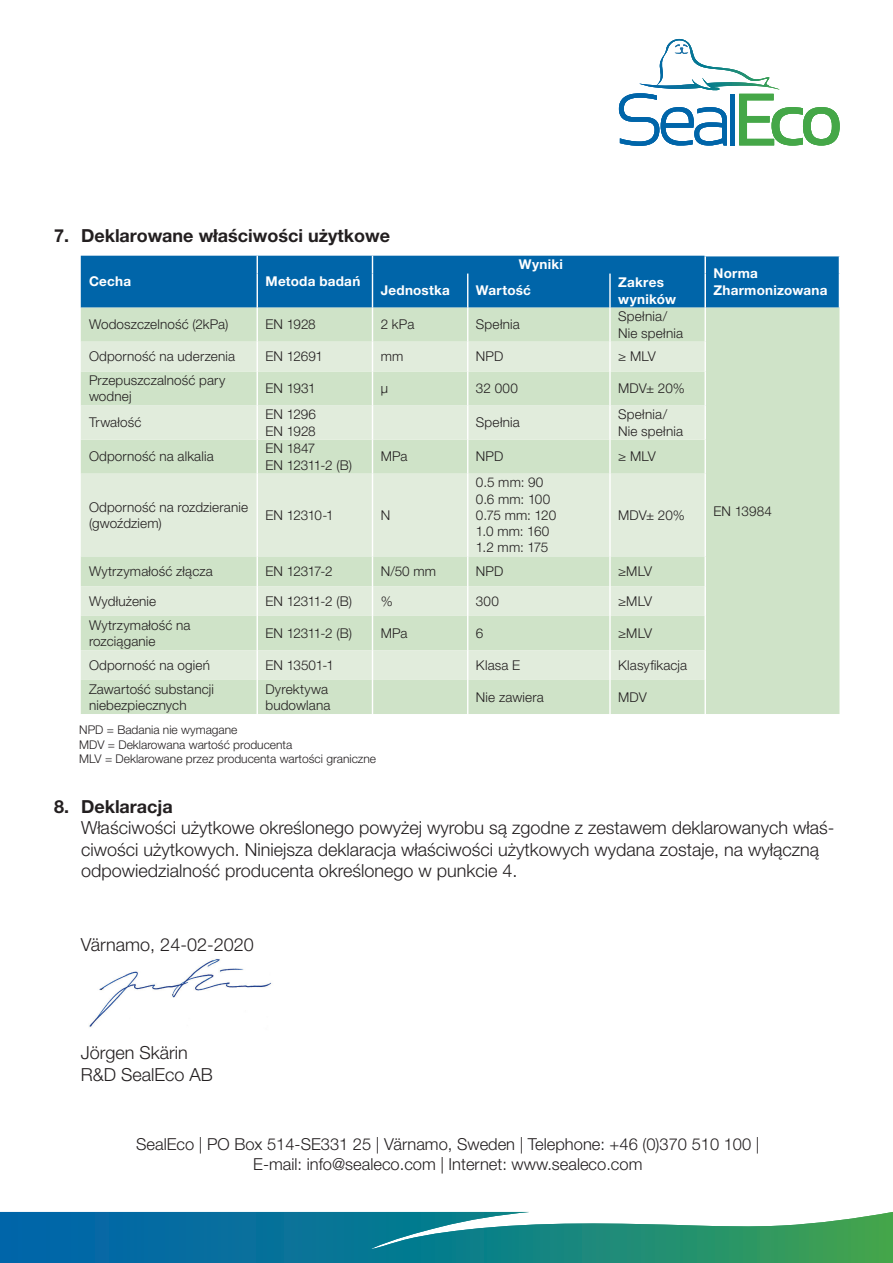
<style>
.page{position:relative;width:893px;height:1263px;background:#fff}
.page>*{position:absolute;margin:0;border:0;box-sizing:border-box;transform-origin:0 0}
.t1{font:300 18px/21.6px "Helvetica Neue LT Pro";color:#231f20}
.t2{font:300 18px "Helvetica Neue LT Std";color:#231f20}
.t3{font:700 18px "Helvetica Neue LT Pro";color:#231f20}
.t4{font:300 16.5px/19.5px "Helvetica Neue LT Std";color:#231f20;text-align:center}
.t5{font:300 13.5px/16.2px "Helvetica Neue LT Pro";letter-spacing:.01em;color:#231f20}
.t6{font:700 13.5px/16.2px "Helvetica Neue LT Pro";letter-spacing:.02em;color:#fff}
.t7{font:300 13.5px/16.2px "Helvetica Neue LT Pro";letter-spacing:-.035em;color:#231f20}
.t8{font:300 12px "Helvetica Neue LT Pro";color:#231f20}
.s1{font-family:"Helvetica Neue LT Std";font-weight:700}
</style>
<div class="page">
<svg style="left:0;top:1212px;width:893px;height:51px;background:#2d8c95"></svg>
<svg style="left:619px;top:39px;width:221px;height:107px"></svg>
<img style="left:89px;top:959px;width:182px;height:68px">
<div style="left:81px;top:308px;width:758px;height:406px;background:#cfe3c8"></div>
<svg style="left:81px;top:342px;width:623px;height:338px;background:#dae8d4"></svg>
<hr style="left:257px;top:308px;width:1px;height:34px;background:#fff">
<hr style="left:372px;top:308px;width:1px;height:34px;background:#fff">
<hr style="left:467px;top:308px;width:1px;height:34px;background:#fff">
<hr style="left:609px;top:308px;width:2px;height:34px;background:#fff">
<hr style="left:704px;top:308px;width:2px;height:34px;background:#fff">
<svg style="left:257px;top:342px;width:1px;height:29px"></svg>
<svg style="left:372px;top:342px;width:1px;height:29px"></svg>
<svg style="left:467px;top:342px;width:1px;height:29px"></svg>
<hr style="left:609px;top:342px;width:2px;height:29px;background:#fff">
<hr style="left:704px;top:342px;width:2px;height:29px;background:#fff">
<hr style="left:257px;top:371px;width:1px;height:34px;background:#fff">
<hr style="left:372px;top:371px;width:1px;height:34px;background:#fff">
<hr style="left:467px;top:371px;width:1px;height:34px;background:#fff">
<hr style="left:609px;top:371px;width:2px;height:34px;background:#fff">
<hr style="left:704px;top:371px;width:2px;height:34px;background:#fff">
<hr style="left:257px;top:405px;width:1px;height:35px;background:#fff">
<hr style="left:372px;top:405px;width:1px;height:35px;background:#fff">
<hr style="left:467px;top:405px;width:1px;height:35px;background:#fff">
<hr style="left:609px;top:405px;width:2px;height:35px;background:#fff">
<hr style="left:704px;top:405px;width:2px;height:35px;background:#fff">
<hr style="left:257px;top:440px;width:1px;height:34px;background:#fff">
<hr style="left:372px;top:440px;width:1px;height:34px;background:#fff">
<hr style="left:467px;top:440px;width:1px;height:34px;background:#fff">
<hr style="left:609px;top:440px;width:2px;height:34px;background:#fff">
<hr style="left:704px;top:440px;width:2px;height:34px;background:#fff">
<hr style="left:257px;top:474px;width:1px;height:82px;background:#fff">
<hr style="left:372px;top:474px;width:1px;height:82px;background:#fff">
<hr style="left:467px;top:474px;width:1px;height:82px;background:#fff">
<hr style="left:609px;top:474px;width:2px;height:82px;background:#fff">
<hr style="left:704px;top:474px;width:2px;height:82px;background:#fff">
<hr style="left:257px;top:556px;width:1px;height:30px;background:#fff">
<hr style="left:372px;top:556px;width:1px;height:30px;background:#fff">
<hr style="left:467px;top:556px;width:1px;height:30px;background:#fff">
<hr style="left:609px;top:556px;width:2px;height:30px;background:#fff">
<hr style="left:704px;top:556px;width:2px;height:30px;background:#fff">
<hr style="left:257px;top:586px;width:1px;height:30px;background:#fff">
<hr style="left:372px;top:586px;width:1px;height:30px;background:#fff">
<hr style="left:467px;top:586px;width:1px;height:30px;background:#fff">
<hr style="left:609px;top:586px;width:2px;height:30px;background:#fff">
<hr style="left:704px;top:586px;width:2px;height:30px;background:#fff">
<hr style="left:257px;top:616px;width:1px;height:34px;background:#fff">
<hr style="left:372px;top:616px;width:1px;height:34px;background:#fff">
<hr style="left:467px;top:616px;width:1px;height:34px;background:#fff">
<hr style="left:609px;top:616px;width:2px;height:34px;background:#fff">
<hr style="left:704px;top:616px;width:2px;height:34px;background:#fff">
<hr style="left:257px;top:650px;width:1px;height:30px;background:#fff">
<hr style="left:372px;top:650px;width:1px;height:30px;background:#fff">
<hr style="left:467px;top:650px;width:1px;height:30px;background:#fff">
<hr style="left:609px;top:650px;width:2px;height:30px;background:#fff">
<hr style="left:704px;top:650px;width:2px;height:30px;background:#fff">
<hr style="left:257px;top:680px;width:1px;height:34px;background:#fff">
<hr style="left:372px;top:680px;width:1px;height:34px;background:#fff">
<hr style="left:467px;top:680px;width:1px;height:34px;background:#fff">
<hr style="left:609px;top:680px;width:2px;height:34px;background:#fff">
<hr style="left:704px;top:680px;width:2px;height:34px;background:#fff">
<div style="left:81px;top:256px;width:759px;height:52px;background:#0065a9"></div>
<hr style="left:704px;top:274px;width:2px;height:34px;background:#fff">
<p class="t3" style="left:54px;top:225px;width:338px">7. Deklarowane właściwości użytkowe</p>
<p class="t6" style="left:89px;top:273px;width:44px">Cecha</p>
<p class="t6" style="left:265px;top:273px;width:96px">Metoda badań</p>
<p class="t6" style="left:519px;top:256px;width:45px">Wyniki</p>
<p class="t6" style="left:713px;top:265px;width:46px">Norma</p>
<p class="t6" style="left:618px;top:274px;width:59px">Zakres wyników</p>
<p class="t6" style="left:381px;top:282px;width:71px">Jednostka</p>
<p class="t6" style="left:476px;top:282px;width:56px">Wartość</p>
<p class="t6" style="left:713px;top:281px;width:116px">Zharmonizowana</p>
<p class="t5" style="left:89px;top:316px;width:141px">Wodoszczelność (2kPa)</p>
<p class="t5" style="left:265px;top:316px;width:52px">EN 1928</p>
<p class="t5" style="left:381px;top:316px;width:35px">2 kPa</p>
<p class="t5" style="left:476px;top:316px;width:45px">Spełnia</p>
<p class="t5" style="left:618px;top:308px;width:66px">Spełnia/<br>Nie spełnia</p>
<p class="t5" style="left:89px;top:348px;width:148px">Odporność na uderzenia</p>
<p class="t5" style="left:265px;top:348px;width:59px">EN 12691</p>
<p class="t5" style="left:381px;top:348px;width:24px">mm</p>
<p class="t5" style="left:476px;top:348px;width:29px">NPD</p>
<p class="t5" style="left:618px;top:348px;width:39px">≥ MLV</p>
<p class="t5" style="left:89px;top:372px;width:138px">Przepuszczalność pary wodnej</p>
<p class="t5" style="left:265px;top:380px;width:52px">EN 1931</p>
<p class="t5" style="left:381px;top:380px;width:9px">µ</p>
<p class="t5" style="left:476px;top:380px;width:43px">32 000</p>
<p class="t5" style="left:618px;top:380px;width:68px">MDV± 20%</p>
<p class="t5" style="left:89px;top:414px;width:54px">Trwałość</p>
<p class="t5" style="left:476px;top:414px;width:45px">Spełnia</p>
<p class="t5" style="left:618px;top:406px;width:66px">Spełnia/<br>Nie spełnia</p>
<p class="t5" style="left:265px;top:406px;width:52px">EN 1296</p>
<p class="t5" style="left:265px;top:422px;width:52px">EN 1928</p>
<p class="t5" style="left:89px;top:448px;width:126px">Odporność na alkalia</p>
<p class="t7" style="left:265px;top:440px;width:88px">EN 1847<br>EN 12311-2 (B)</p>
<p class="t5" style="left:381px;top:448px;width:28px">MPa</p>
<p class="t5" style="left:476px;top:448px;width:29px">NPD</p>
<p class="t5" style="left:618px;top:448px;width:39px">≥ MLV</p>
<p class="t5" style="left:89px;top:499px;width:160px">Odporność na rozdzieranie (gwoździem)</p>
<p class="t5" style="left:265px;top:507px;width:70px">EN 12310-1</p>
<p class="t5" style="left:381px;top:507px;width:11px">N</p>
<p class="t5" style="left:476px;top:474px;width:69px">0.5 mm: 90</p>
<p class="t5" style="left:476px;top:490px;width:76px">0.6 mm: 100</p>
<p class="t5" style="left:476px;top:507px;width:82px">0.75 mm: 120</p>
<p class="t5" style="left:476px;top:523px;width:75px">1.0 mm: 160</p>
<p class="t5" style="left:476px;top:539px;width:74px">1.2 mm: 175</p>
<p class="t5" style="left:618px;top:507px;width:68px">MDV± 20%</p>
<p class="t5" style="left:89px;top:563px;width:125px">Wytrzymałość złącza</p>
<p class="t5" style="left:265px;top:563px;width:69px">EN 12317-2</p>
<p class="t5" style="left:381px;top:563px;width:57px">N/50 mm</p>
<p class="t5" style="left:476px;top:563px;width:29px">NPD</p>
<p class="t5" style="left:618px;top:563px;width:35px">≥MLV</p>
<p class="t5" style="left:89px;top:593px;width:69px">Wydłużenie</p>
<p class="t5" style="left:265px;top:593px;width:88px">EN 12311-2 (B)</p>
<p class="t5" style="left:381px;top:593px;width:14px">%</p>
<p class="t5" style="left:476px;top:593px;width:25px">300</p>
<p class="t5" style="left:618px;top:593px;width:35px">≥MLV</p>
<p class="t5" style="left:89px;top:616px;width:103px">Wytrzymałość na rozciąganie</p>
<p class="t5" style="left:265px;top:625px;width:88px">EN 12311-2 (B)</p>
<p class="t5" style="left:381px;top:625px;width:28px">MPa</p>
<p class="t5" style="left:476px;top:625px;width:9px">6</p>
<p class="t5" style="left:618px;top:625px;width:35px">≥MLV</p>
<p class="t5" style="left:89px;top:657px;width:122px">Odporność na ogień</p>
<p class="t5" style="left:265px;top:657px;width:70px">EN 13501-1</p>
<p class="t5" style="left:476px;top:657px;width:46px">Klasa E</p>
<p class="t5" style="left:618px;top:657px;width:71px">Klasyfikacja</p>
<p class="t5" style="left:89px;top:680px;width:127px">Zawartość substancji niebezpiecznych</p>
<p class="t5" style="left:265px;top:680px;width:66px">Dyrektywa budowlana</p>
<p class="t5" style="left:476px;top:689px;width:69px">Nie zawiera</p>
<p class="t5" style="left:618px;top:689px;width:30px">MDV</p>
<p class="t8" style="left:79px;top:722px;width:160px">NPD = Badania nie wymagane</p>
<p class="t8" style="left:79px;top:737px;width:215px">MDV = Deklarowana wartość producenta</p>
<p class="t8" style="left:79px;top:751px;width:298px">MLV = Deklarowane przez producenta wartości graniczne</p>
<p class="t5" style="left:713px;top:502px;width:60px">EN 13984</p>
<p class="t1" style="left:81px;top:795px;width:755px;text-indent:-27px"><span class="s1">8. Deklaracja<br></span>Właściwości użytkowe określonego powyżej wyrobu są zgodne z zestawem deklarowanych właś&shy;ciwości użytkowych. Niniejsza deklaracja właściwości użytkowych wydana zostaje, na wyłączną odpowiedzialność producenta określonego w punkcie 4.</p>
<p class="t2" style="left:81px;top:934px;width:174px">Värnamo, 24-02-2020</p>
<p class="t2" style="left:81px;top:1042px;width:109px">Jörgen Skärin</p>
<p class="t2" style="left:81px;top:1063px;width:134px">R&amp;D SealEco AB</p>
<p class="t4" style="left:136px;top:1134px;width:625px">SealEco | PO Box 514-SE331 25 | Värnamo, Sweden | Telephone: +46 (0)370 510 100 |<br>E-mail: info@sealeco.com | Internet: www.sealeco.com</p>
</div>
